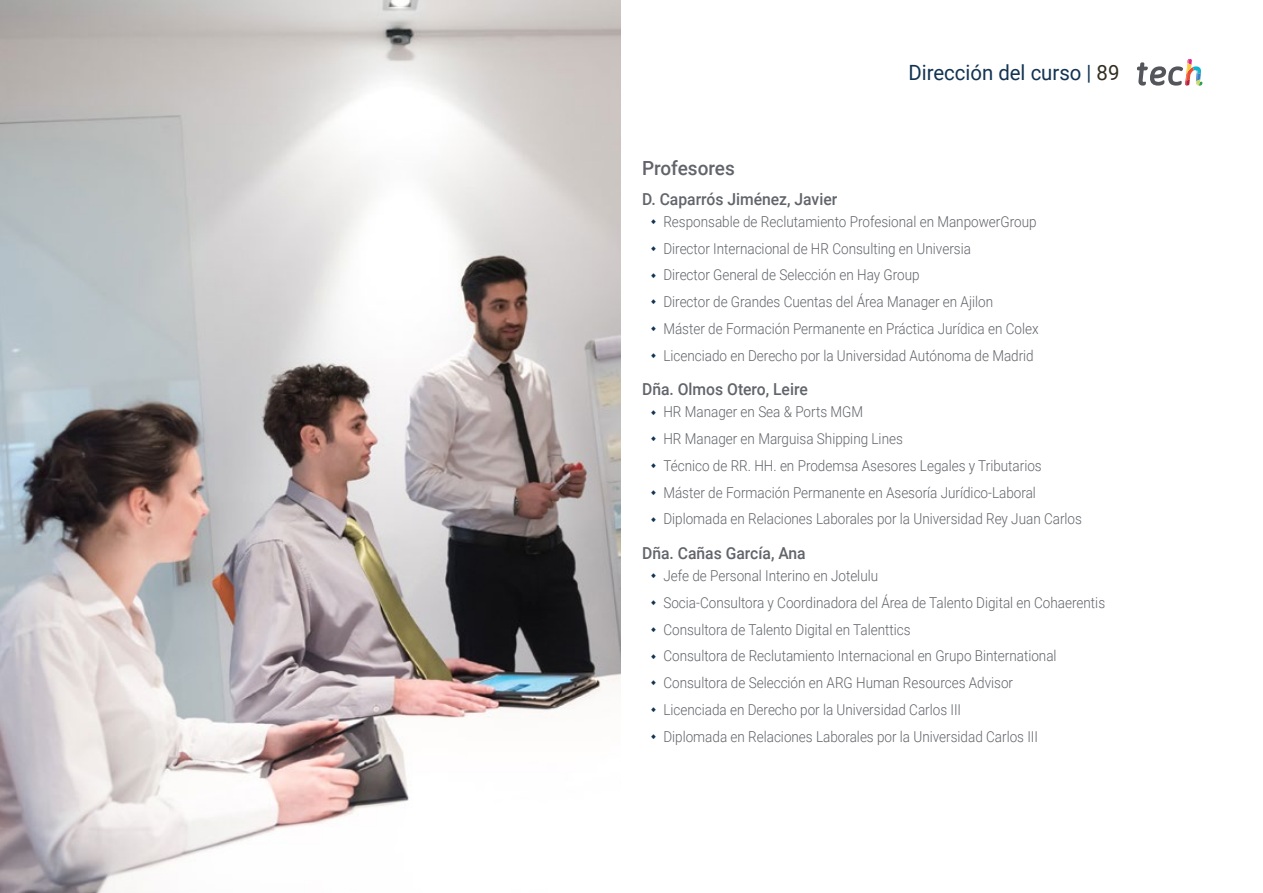
<style>
.page{position:relative;width:1263px;height:893px;background:#fff}
.page>*{position:absolute;margin:0;border:0;box-sizing:border-box;transform-origin:0 0}
.t1{font:21px "Roboto";color:#123352}
.t2{font:500 19.5px "Roboto";color:#61646a}
.t3{font:500 16.5px "Roboto";color:#61646a;scale:.95 1}
.t4{font:300 15px/26.7px "Roboto";color:#61646a;scale:.9 1}
.s1{color:#312e20}
</style>
<div class="page">
<img style="left:0;top:0;width:621px;height:893px">
<svg style="left:1137px;top:59px;width:65px;height:27px"></svg>
<h1 class="t1" style="left:908px;top:57px;width:213px">Dirección del curso | <span class="s1">89</span></h1>
<h2 class="t2" style="left:642px;top:155px;width:94px">Profesores</h2>
<p class="t3" style="left:642px;top:187px;width:207px">D. Caparrós Jiménez, Javier</p>
<p class="t4" style="left:663px;top:208px;width:418px">Responsable de Reclutamiento Profesional en ManpowerGroup Director Internacional de HR Consulting en Universia<br>Director General de Selección en Hay Group<br>Director de Grandes Cuentas del Área Manager en Ajilon<br>Máster de Formación Permanente en Práctica Jurídica en Colex Licenciado en Derecho por la Universidad Autónoma de Madrid</p>
<p class="t3" style="left:642px;top:378px;width:176px">Dña. Olmos Otero, Leire</p>
<p class="t4" style="left:663px;top:398px;width:467px">HR Manager en Sea &amp; Ports MGM<br>HR Manager en Marguisa Shipping Lines<br>Técnico de RR. HH. en Prodemsa Asesores Legales y Tributarios Máster de Formación Permanente en Asesoría Jurídico-Laboral Diplomada en Relaciones Laborales por la Universidad Rey Juan Carlos</p>
<p class="t3" style="left:642px;top:541px;width:174px">Dña. Cañas García, Ana</p>
<p class="t4" style="left:663px;top:562px;width:492px">Jefe de Personal Interino en Jotelulu<br>Socia-Consultora y Coordinadora del Área de Talento Digital en Cohaerentis Consultora de Talento Digital en Talenttics<br>Consultora de Reclutamiento Internacional en Grupo Binternational Consultora de Selección en ARG Human Resources Advisor<br>Licenciada en Derecho por la Universidad Carlos III<br>Diplomada en Relaciones Laborales por la Universidad Carlos III</p>
</div>
